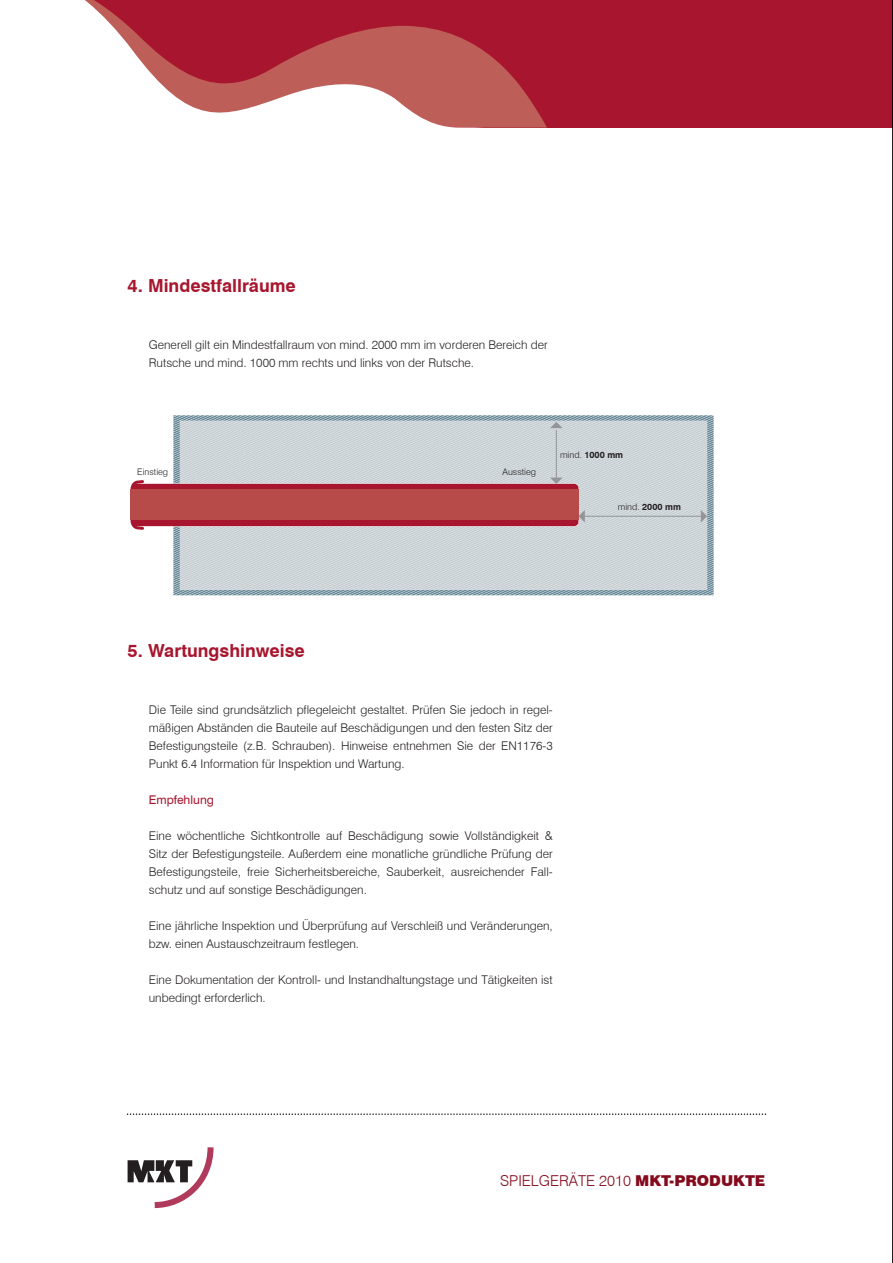
<style>
.page{position:relative;width:893px;height:1263px;background:#fff}
.page>*{position:absolute;margin:0;border:0;box-sizing:border-box;transform-origin:0 0}
.t1{font:700 18px "Swiss 721 BT";color:#a7162e}
.t2{font:300 15px "Swiss 721 BT";color:#830b1d}
.t3{font:300 12px/18px "Swiss 721 BT";color:#231f20}
.t4{font:12px "Swiss 721 BT";color:#a7162e}
.t5{font:700 9px "Swiss 721 BT";color:#231f20}
.t6{font:300 9px "Swiss 721 BT";color:#231f20}
.s1{font-weight:300}
.s2{font-weight:900}
</style>
<div class="page">
<div style="left:0;top:0;width:893px;height:128px;background:#a7162e"></div>
<svg style="left:439px;top:30px;width:89px;height:66px;fill:#be5e58"></svg>
<svg style="left:0;top:0;width:439px;height:128px"></svg>
<svg style="left:387px;top:96px;width:160px;height:32px;background:#c77572"></svg>
<svg style="left:127px;top:1113px;width:639px;height:2px"></svg>
<hr style="left:892px;top:128px;width:1px;height:1135px;background:#231f20">
<hr style="left:892px;top:0;width:1px;height:128px;background:#0d0000">
<svg style="left:128px;top:1147px;width:86px;height:62px"></svg>
<svg style="left:130px;top:415px;width:584px;height:180px;background:#c6b8bc"></svg>
<hr style="left:556px;top:430px;width:1px;height:50px;background:#939598">
<h1 class="t1" style="left:128px;top:275px;width:170px">4. Mindestfallräume</h1>
<p class="t3" style="left:149px;top:336px;width:400px">Generell gilt ein Mindestfallraum von mind. 2000 mm im vorderen Bereich der<br>Rutsche und mind. 1000 mm rechts und links von der Rutsche.</p>
<p class="t6" style="left:137px;top:466px;width:32px">Einstieg</p>
<p class="t6" style="left:503px;top:466px;width:35px">Ausstieg</p>
<p class="t5" style="left:560px;top:449px;width:65px"><span class="s1">mind.</span> 1000 mm</p>
<p class="t5" style="left:618px;top:501px;width:65px"><span class="s1">mind.</span> 2000 mm</p>
<h1 class="t1" style="left:128px;top:640px;width:179px">5. Wartungshinweise</h1>
<p class="t3" style="left:149px;top:701px;width:405px;text-align:justify">Die Teile sind grundsätzlich pflegeleicht gestaltet. Prüfen Sie jedoch in regel&shy;mäßigen Abständen die Bauteile auf Beschädigungen und den festen Sitz der Befestigungsteile (z.B. Schrauben). Hinweise entnehmen Sie der EN1176-3<br>Punkt 6.4 Information für Inspektion und Wartung.</p>
<p class="t4" style="left:149px;top:792px;width:67px">Empfehlung</p>
<p class="t3" style="left:149px;top:827px;width:405px;text-align:justify">Eine wöchentliche Sichtkontrolle auf Beschädigung sowie Vollständigkeit &amp; Sitz der Befestigungsteile. Außerdem eine monatliche gründliche Prüfung der Befestigungsteile, freie Sicherheitsbereiche, Sauberkeit, ausreichender Fall&shy;schutz und auf sonstige Beschädigungen.</p>
<p class="t3" style="left:149px;top:917px;width:405px">Eine jährliche Inspektion und Überprüfung auf Verschleiß und Veränderungen, bzw. einen Austauschzeitraum festlegen.</p>
<p class="t3" style="left:149px;top:971px;width:405px">Eine Dokumentation der Kontroll- und Instandhaltungstage und Tätigkeiten ist unbedingt erforderlich.</p>
<p class="t2" style="left:500px;top:1171px;width:267px">SPIELGERÄTE 2010 <span class="s2">MKT-PRODUKTE</span></p>
</div>
